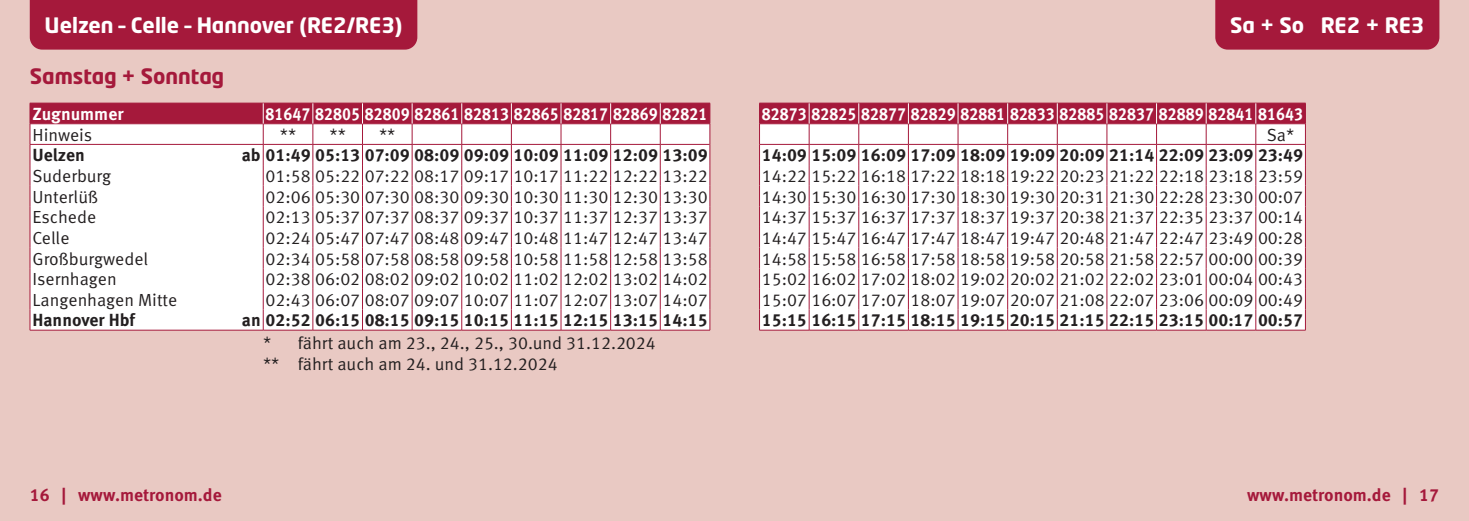
<style>
.page{position:relative;width:1469px;height:521px;background:#fff}
.page>*{position:absolute;margin:0;border:0;box-sizing:border-box;transform-origin:0 0}
.t1{font:700 21px "Neo Tech Std";color:#fff}
.t2{font:700 21px "Neo Tech Std";color:#a5193b}
.Tabelle_GT{font:17.5px "Meta Pro Norm";color:#231f20}
.Tabelle_GT-2{font:700 17.5px "Meta Pro";color:#231f20}
.Tabelle_GT-3{font:700 17.5px "Meta Pro";color:#fff;scale:.9 1}
.t3{font:700 17.5px "Meta Pro";color:#a5193b}
.Tabelle_GT-4{font:700 17.5px "Meta Pro";color:#fff}
</style>
<div class="page">
<div style="left:0;top:0;width:734px;height:521px;background:#e9c9c3"></div>
<div style="left:734px;top:0;width:734px;height:521px;background:#e9c9c3"></div>
<div style="left:30px;top:0;width:387px;height:50px;background:#a5193b"></div>
<div style="left:1215px;top:0;width:224px;height:50px;background:#a5193b"></div>
<hr style="left:263px;top:330px;width:50px;height:1px;background:#a5193b">
<hr style="left:313px;top:330px;width:49px;height:1px;background:#a5193b">
<hr style="left:362px;top:330px;width:50px;height:1px;background:#a5193b">
<hr style="left:412px;top:330px;width:50px;height:1px;background:#a5193b">
<hr style="left:462px;top:330px;width:49px;height:1px;background:#a5193b">
<hr style="left:511px;top:330px;width:50px;height:1px;background:#a5193b">
<hr style="left:561px;top:330px;width:49px;height:1px;background:#a5193b">
<hr style="left:610px;top:330px;width:50px;height:1px;background:#a5193b">
<hr style="left:660px;top:330px;width:50px;height:1px;background:#a5193b">
<hr style="left:759px;top:330px;width:50px;height:1px;background:#a5193b">
<hr style="left:809px;top:330px;width:49px;height:1px;background:#a5193b">
<hr style="left:858px;top:330px;width:50px;height:1px;background:#a5193b">
<hr style="left:908px;top:330px;width:50px;height:1px;background:#a5193b">
<hr style="left:958px;top:330px;width:49px;height:1px;background:#a5193b">
<hr style="left:1007px;top:330px;width:50px;height:1px;background:#a5193b">
<hr style="left:1057px;top:330px;width:49px;height:1px;background:#a5193b">
<hr style="left:1106px;top:330px;width:50px;height:1px;background:#a5193b">
<hr style="left:1156px;top:330px;width:50px;height:1px;background:#a5193b">
<hr style="left:1206px;top:330px;width:49px;height:1px;background:#a5193b">
<hr style="left:1255px;top:330px;width:50px;height:1px;background:#a5193b">
<hr style="left:30px;top:330px;width:233px;height:1px;background:#a5193b">
<svg style="left:30px;top:103px;width:1276px;height:227px;background:#f4e3e6"></svg>
<p class="t1" style="left:45px;top:12px;width:359px">Uelzen – Celle – Hannover (RE2/RE3)</p>
<p class="t1" style="left:1230px;top:12px;width:196px">Sa + So RE2 + RE3</p>
<p class="t2" style="left:30px;top:63px;width:196px">Samstag + Sonntag</p>
<p class="Tabelle_GT-4" style="left:32px;top:100px;width:93px">Zugnummer</p>
<p class="Tabelle_GT-3" style="left:265px;top:100px;width:492px">81647 82805 82809 82861 82813 82865 82817 82869 82821</p>
<p class="Tabelle_GT-3" style="left:762px;top:100px;width:603px">82873 82825 82877 82829 82881 82833 82885 82837 82889 82841 81643</p>
<p class="Tabelle_GT" style="left:32px;top:121px;width:61px">Hinweis</p>
<p class="Tabelle_GT" style="left:280px;top:121px;width:18px">**</p>
<p class="Tabelle_GT" style="left:329px;top:121px;width:18px">**</p>
<p class="Tabelle_GT" style="left:379px;top:121px;width:18px">**</p>
<p class="Tabelle_GT" style="left:1266px;top:121px;width:29px">Sa*</p>
<p class="Tabelle_GT-2" style="left:32px;top:142px;width:54px">Uelzen</p>
<p class="Tabelle_GT-2" style="left:242px;top:142px;width:467px">ab 01:49 05:13 07:09 08:09 09:09 10:09 11:09 12:09 13:09</p>
<p class="Tabelle_GT-2" style="left:761px;top:142px;width:543px">14:09 15:09 16:09 17:09 18:09 19:09 20:09 21:14 22:09 23:09 23:49</p>
<p class="Tabelle_GT" style="left:32px;top:163px;width:80px">Suderburg</p>
<p class="Tabelle_GT" style="left:265px;top:163px;width:444px">01:58 05:22 07:22 08:17 09:17 10:17 11:22 12:22 13:22</p>
<p class="Tabelle_GT" style="left:761px;top:163px;width:543px">14:22 15:22 16:18 17:22 18:18 19:22 20:23 21:22 22:18 23:18 23:59</p>
<p class="Tabelle_GT" style="left:32px;top:183px;width:67px">Unterlüß</p>
<p class="Tabelle_GT" style="left:265px;top:183px;width:444px">02:06 05:30 07:30 08:30 09:30 10:30 11:30 12:30 13:30</p>
<p class="Tabelle_GT" style="left:761px;top:183px;width:543px">14:30 15:30 16:30 17:30 18:30 19:30 20:31 21:30 22:28 23:30 00:07</p>
<p class="Tabelle_GT" style="left:32px;top:204px;width:65px">Eschede</p>
<p class="Tabelle_GT" style="left:265px;top:204px;width:444px">02:13 05:37 07:37 08:37 09:37 10:37 11:37 12:37 13:37</p>
<p class="Tabelle_GT" style="left:761px;top:204px;width:543px">14:37 15:37 16:37 17:37 18:37 19:37 20:38 21:37 22:35 23:37 00:14</p>
<p class="Tabelle_GT" style="left:32px;top:225px;width:38px">Celle</p>
<p class="Tabelle_GT" style="left:265px;top:225px;width:444px">02:24 05:47 07:47 08:48 09:47 10:48 11:47 12:47 13:47</p>
<p class="Tabelle_GT" style="left:761px;top:225px;width:543px">14:47 15:47 16:47 17:47 18:47 19:47 20:48 21:47 22:47 23:49 00:28</p>
<p class="Tabelle_GT" style="left:32px;top:245px;width:117px">Großburgwedel</p>
<p class="Tabelle_GT" style="left:265px;top:245px;width:444px">02:34 05:58 07:58 08:58 09:58 10:58 11:58 12:58 13:58</p>
<p class="Tabelle_GT" style="left:761px;top:245px;width:543px">14:58 15:58 16:58 17:58 18:58 19:58 20:58 21:58 22:57 00:00 00:39</p>
<p class="Tabelle_GT" style="left:32px;top:266px;width:86px">Isernhagen</p>
<p class="Tabelle_GT" style="left:265px;top:266px;width:444px">02:38 06:02 08:02 09:02 10:02 11:02 12:02 13:02 14:02</p>
<p class="Tabelle_GT" style="left:761px;top:266px;width:543px">15:02 16:02 17:02 18:02 19:02 20:02 21:02 22:02 23:01 00:04 00:43</p>
<p class="Tabelle_GT" style="left:32px;top:286px;width:146px">Langenhagen Mitte</p>
<p class="Tabelle_GT" style="left:265px;top:286px;width:444px">02:43 06:07 08:07 09:07 10:07 11:07 12:07 13:07 14:07</p>
<p class="Tabelle_GT" style="left:761px;top:286px;width:543px">15:07 16:07 17:07 18:07 19:07 20:07 21:08 22:07 23:06 00:09 00:49</p>
<p class="Tabelle_GT-2" style="left:32px;top:307px;width:104px">Hannover Hbf</p>
<p class="Tabelle_GT-2" style="left:242px;top:307px;width:467px">an 02:52 06:15 08:15 09:15 10:15 11:15 12:15 13:15 14:15</p>
<p class="Tabelle_GT-2" style="left:761px;top:307px;width:543px">15:15 16:15 17:15 18:15 19:15 20:15 21:15 22:15 23:15 00:17 00:57</p>
<p class="Tabelle_GT" style="left:263px;top:329px;width:394px">* fährt auch am 23., 24., 25., 30.und 31.12.2024</p>
<p class="Tabelle_GT" style="left:263px;top:350px;width:296px">** fährt auch am 24. und 31.12.2024</p>
<p class="t3" style="left:30px;top:481px;width:193px">16 | www.metronom.de</p>
<p class="t3" style="left:1247px;top:481px;width:193px">www.metronom.de | 17</p>
</div>
